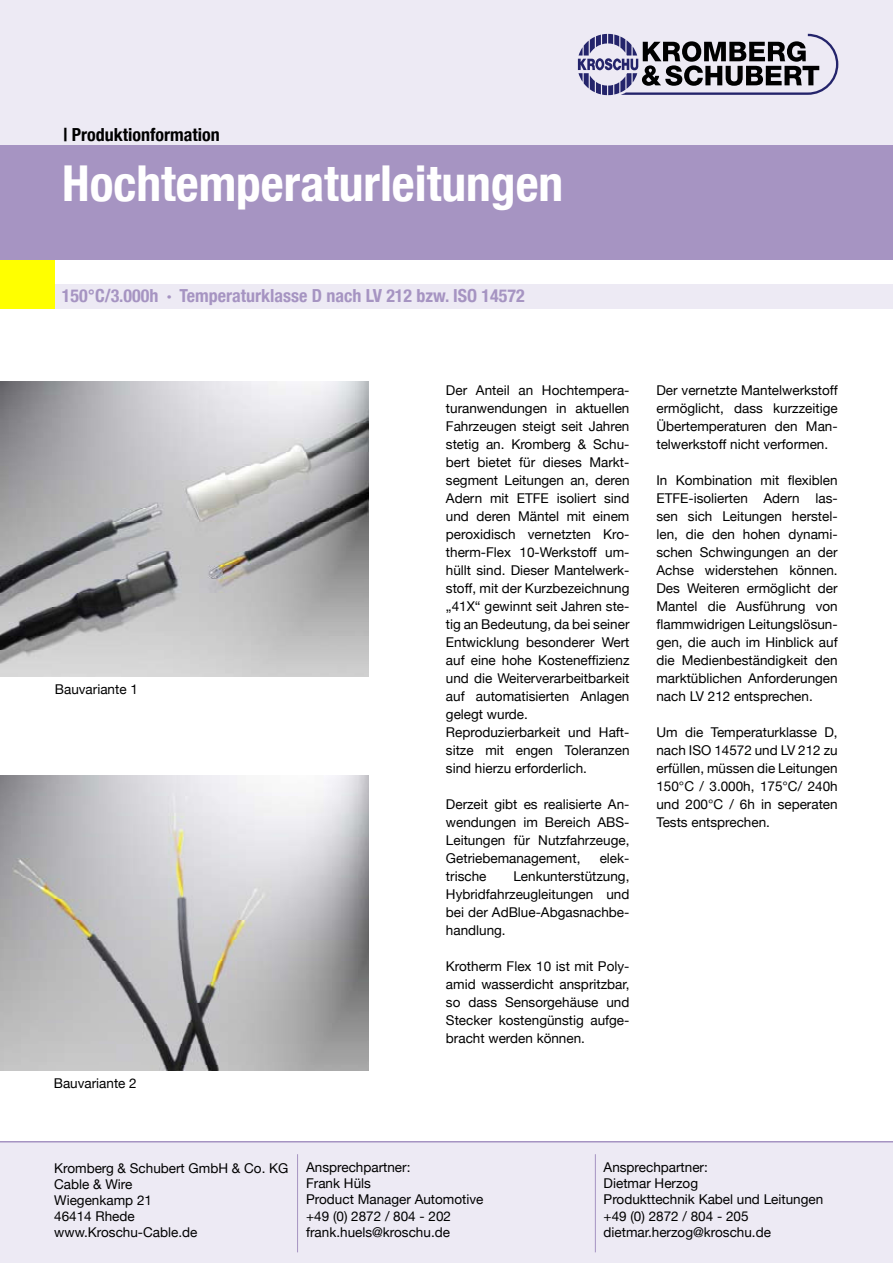
<style>
.page{position:relative;width:893px;height:1263px;background:#fff}
.page>*{position:absolute;margin:0;border:0;box-sizing:border-box;transform-origin:0 0}
.t1{font:700 condensed 49.5px "Helvetica Neue";color:#fff}
.t2{font:700 condensed 18px "Helvetica Neue";color:#a694c2}
.t3{font:700 condensed 18px "Helvetica Neue";color:#000}
.t4{font:13.5px/18px "Helvetica Neue";color:#000;text-align:justify}
</style>
<div class="page">
<div style="left:0;top:0;width:893px;height:260px;background:#edeaf4"></div>
<div style="left:0;top:1142px;width:893px;height:121px;background:#edeaf4"></div>
<div style="left:0;top:145px;width:893px;height:114px;background:#a694c2"></div>
<svg style="left:578px;top:34px;width:260px;height:61px"></svg>
<div style="left:0;top:284px;width:893px;height:25px;background:#edeaf4"></div>
<hr style="left:0;top:1141px;width:893px;height:1px;background:#a694c2">
<hr style="left:297px;top:1154px;width:1px;height:98px;background:#a694c2">
<hr style="left:595px;top:1154px;width:1px;height:98px;background:#a694c2">
<img style="left:0;top:381px;width:368px;height:295px">
<img style="left:0;top:775px;width:368px;height:295px">
<div style="left:0;top:260px;width:54px;height:48px;background:#ff0"></div>
<h2 class="t3" style="left:64px;top:123px;width:158px">| Produktionformation</h2>
<h1 class="t1" style="left:62px;top:153px;width:503px">Hochtemperaturleitungen</h1>
<h2 class="t2" style="left:62px;top:285px;width:464px">150°C/3.000h · Temperaturklasse D nach LV 212 bzw. ISO 14572</h2>
<p class="t4" style="left:55px;top:680px;width:85px">Bauvariante 1</p>
<p class="t4" style="left:54px;top:1074px;width:85px">Bauvariante 2</p>
<p class="t4" style="left:446px;top:381px;width:185px;text-align:left">Der Anteil an Hochtempera&shy;turanwendungen in aktuellen<br>Fahrzeugen steigt seit Jahren stetig an. Kromberg &amp; Schu&shy;bert bietet für dieses Markt&shy;segment Leitungen an, deren<br>Adern mit ETFE isoliert sind und deren Mäntel mit einem peroxidisch vernetzten Kro&shy;therm-Flex 10-Werkstoff um&shy;hüllt sind. Dieser Mantelwerk&shy;stoff, mit der Kurzbezeichnung „41X“ gewinnt seit Jahren ste&shy;tig an Bedeutung, da bei seiner<br>Entwicklung besonderer Wert auf eine hohe Kosteneffizienz und die Weiterverarbeitbarkeit auf automatisierten Anlagen gelegt wurde.<br>Reproduzierbarkeit und Haft&shy;sitze mit engen Toleranzen sind hierzu erforderlich.</p>
<p class="t4" style="left:446px;top:795px;width:185px">Derzeit gibt es realisierte An&shy;wendungen im Bereich ABS-Leitungen für Nutzfahrzeuge, Getriebemanagement,</p>
<p class="t4" style="left:600px;top:849px;width:31px">elek-</p>
<p class="t4" style="left:446px;top:867px;width:42px">trische</p>
<p class="t4" style="left:446px;top:867px;width:185px;text-indent:68px">Lenkunterstützung, Hybridfahrzeugleitungen und bei der AdBlue-Abgasnachbe&shy;handlung.</p>
<p class="t4" style="left:446px;top:957px;width:185px">Krotherm Flex 10 ist mit Poly&shy;amid wasserdicht anspritzbar, so dass Sensorgehäuse und Stecker kostengünstig aufge&shy;bracht werden können.</p>
<p class="t4" style="left:656px;top:381px;width:183px">Der vernetzte Mantelwerkstoff ermöglicht, dass kurzzeitige Übertemperaturen den Man&shy;telwerkstoff nicht verformen.</p>
<p class="t4" style="left:656px;top:471px;width:183px">In Kombination mit flexiblen ETFE-isolierten Adern las&shy;sen sich Leitungen herstel&shy;len, die den hohen dynami&shy;schen Schwingungen an der Achse widerstehen können.<br>Des Weiteren ermöglicht der Mantel die Ausführung von flammwidrigen Leitungslösun&shy;gen, die auch im Hinblick auf die Medienbeständigkeit den marktüblichen Anforderungen nach LV 212 entsprechen.</p>
<p class="t4" style="left:656px;top:723px;width:183px">Um die Temperaturklasse D, nach ISO 14572 und LV 212 zu erfüllen, müssen die Leitungen 150°C / 3.000h, 175°C/ 240h und 200°C / 6h in seperaten Tests entsprechen.</p>
<p class="t4" style="left:54px;top:1159px;width:236px;line-height:16.2px;text-align:left">Kromberg &amp; Schubert GmbH &amp; Co. KG<br>Cable &amp; Wire<br>Wiegenkamp 21<br>46414 Rhede<br>www.Kroschu-Cable.de</p>
<p class="t4" style="left:306px;top:1159px;width:179px;line-height:16.2px;text-align:left">Ansprechpartner:<br>Frank Hüls<br>Product Manager Automotive +49 (0) 2872 / 804 - 202 frank.huels@kroschu.de</p>
<p class="t4" style="left:604px;top:1159px;width:221px;line-height:16.2px;text-align:left">Ansprechpartner:<br>Dietmar Herzog<br>Produkttechnik Kabel und Leitungen +49 (0) 2872 / 804 - 205 dietmar.herzog@kroschu.de</p>
</div>
